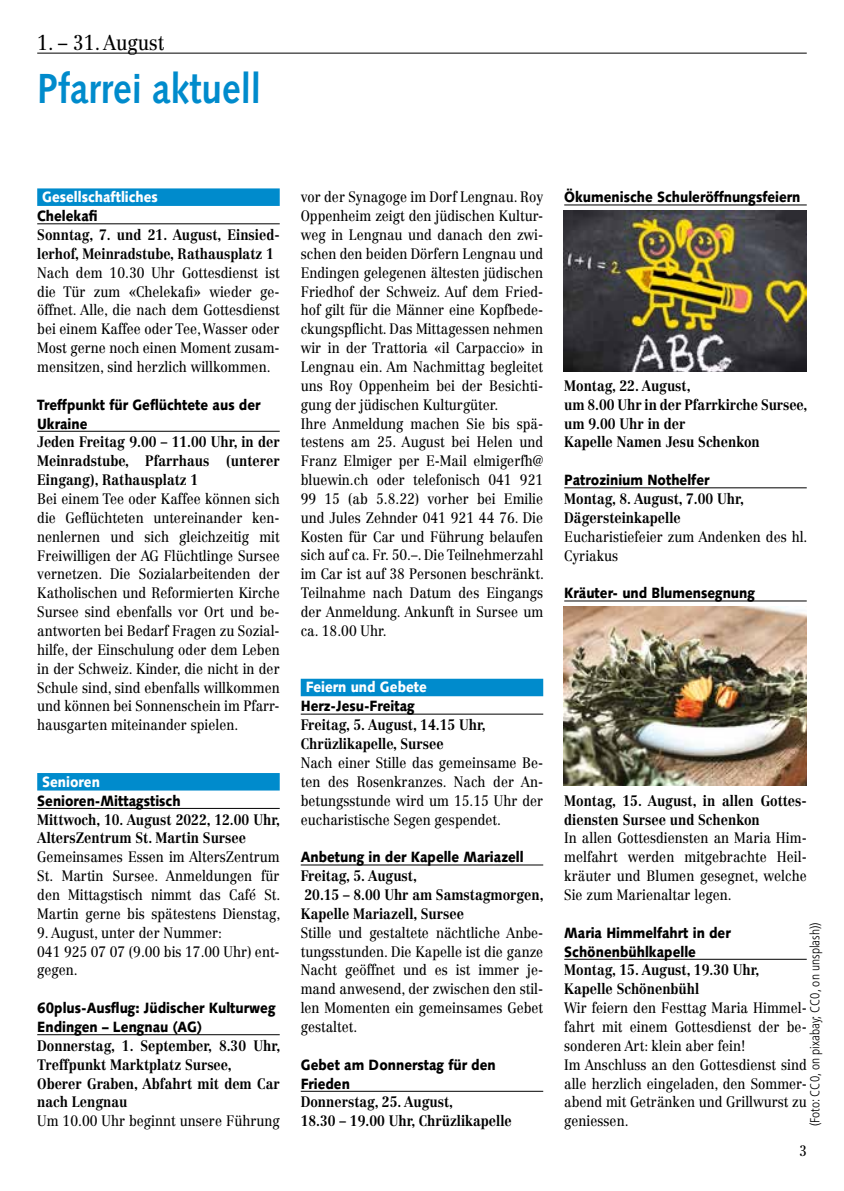
<style>
.page{position:relative;width:844px;height:1191px;background:#fff}
.page>*{position:absolute;margin:0;border:0;box-sizing:border-box;transform-origin:0 0}
.t1{font:700 42px "Syntax LT Std";color:#008bcc;scale:.88 1}
.t2{font:21px "Centennial LT Std";color:#000;scale:.88 1}
.t3{font:14.88px/18.9px "Centennial LT Std";color:#000;text-align:justify;scale:.88 1}
.t4{font:700 14.88px/18.9px "Centennial LT Std";color:#000;scale:.88 1}
.t5{font:900 14.88px/18.9px "Syntax LT Std";color:#000;scale:.88 1}
.t6{font:900 14.88px "Syntax LT Std";color:#fff;scale:.88 1}
.t7{font:300 condensed 13.12px "Frutiger LT Std";color:#000}
</style>
<div class="page">
<hr style="left:37px;top:53px;width:769px;height:1px;background:#000">
<div style="left:37px;top:188px;width:243px;height:18px;background:#008bcc"></div>
<hr style="left:37px;top:223px;width:243px;height:1px;background:#000">
<hr style="left:37px;top:431px;width:243px;height:1px;background:#000">
<div style="left:37px;top:773px;width:243px;height:17px;background:#008bcc"></div>
<hr style="left:37px;top:808px;width:243px;height:1px;background:#000">
<hr style="left:37px;top:1034px;width:243px;height:1px;background:#000">
<div style="left:301px;top:678px;width:242px;height:18px;background:#008bcc"></div>
<hr style="left:301px;top:714px;width:242px;height:1px;background:#000">
<hr style="left:301px;top:864px;width:242px;height:1px;background:#000">
<hr style="left:301px;top:1091px;width:242px;height:1px;background:#000">
<hr style="left:564px;top:205px;width:242px;height:1px;background:#000">
<hr style="left:564px;top:487px;width:242px;height:1px;background:#000">
<hr style="left:564px;top:600px;width:242px;height:1px;background:#000">
<hr style="left:564px;top:959px;width:242px;height:1px;background:#000">
<img style="left:563px;top:211px;width:243px;height:161px">
<img style="left:563px;top:606px;width:243px;height:180px">
<h2 class="t2" style="left:37px;top:30px;width:146px">1. – 31. August</h2>
<h1 class="t1" style="left:37px;top:64px;width:256px">Pfarrei aktuell</h1>
<p class="t6" style="left:42px;top:188px;width:133px">Gesellschaftliches</p>
<p class="t5" style="left:37px;top:206px;width:70px">Chelekafi</p>
<p class="t4" style="left:37px;top:225px;width:277px">Sonntag, 7. und 21. August, Einsied&shy;lerhof, Meinradstube, Rathausplatz 1</p>
<p class="t3" style="left:37px;top:263px;width:277px">Nach dem 10.30 Uhr Gottesdienst ist die Tür zum «Chelekafi» wieder ge&shy;öffnet. Alle, die nach dem Gottesdienst bei einem Kaffee oder Tee, Wasser oder Most gerne noch einen Moment zusam&shy;mensitzen, sind herzlich willkommen.</p>
<p class="t5" style="left:37px;top:395px;width:255px">Treffpunkt für Geflüchtete aus der<br>Ukraine</p>
<p class="t4" style="left:37px;top:433px;width:277px;text-align:justify">Jeden Freitag 9.00 – 11.00 Uhr, in der Meinradstube, Pfarrhaus (unterer Eingang), Rathausplatz 1</p>
<p class="t3" style="left:37px;top:489px;width:277px">Bei einem Tee oder Kaffee können sich die Geflüchteten untereinander ken&shy;nenlernen und sich gleichzeitig mit Freiwilligen der AG Flüchtlinge Sursee vernetzen. Die Sozialarbeitenden der Katholischen und Reformierten Kirche Sursee sind ebenfalls vor Ort und be&shy;antworten bei Bedarf Fragen zu Sozial&shy;hilfe, der Einschulung oder dem Leben in der Schweiz. Kinder, die nicht in der Schule sind, sind ebenfalls willkommen und können bei Sonnenschein im Pfarr&shy;hausgarten miteinander spielen.</p>
<p class="t6" style="left:42px;top:773px;width:67px">Senioren</p>
<p class="t5" style="left:37px;top:791px;width:164px">Senioren-Mittagstisch</p>
<p class="t4" style="left:37px;top:810px;width:277px">Mittwoch, 10. August 2022, 12.00 Uhr,<br>AltersZentrum St. Martin Sursee</p>
<p class="t3" style="left:37px;top:847px;width:278px">Gemeinsames Essen im AltersZentrum St. Martin Sursee. Anmeldungen für den Mittagstisch nimmt das Café St.<br>Martin gerne bis spätestens Dienstag,</p>
<p class="t3" style="left:37px;top:923px;width:277px;text-align:left">9. August, unter der Nummer:<br>041 925 07 07 (9.00 bis 17.00 Uhr) ent&shy;gegen.</p>
<p class="t5" style="left:37px;top:998px;width:272px">60plus-Ausflug: Jüdischer Kulturweg<br>Endingen – Lengnau (AG)</p>
<p class="t4" style="left:37px;top:1036px;width:277px">Donnerstag, 1. September, 8.30 Uhr,<br>Treffpunkt Marktplatz Sursee,<br>Oberer Graben, Abfahrt mit dem Car nach Lengnau</p>
<p class="t3" style="left:37px;top:1111px;width:277px">Um 10.00 Uhr beginnt unsere Führung</p>
<p class="t3" style="left:301px;top:188px;width:278px;text-align:left">vor der Synagoge im Dorf Lengnau. Roy Oppenheim zeigt den jüdischen Kultur&shy;weg in Lengnau und danach den zwi&shy;schen den beiden Dörfern Lengnau und Endingen gelegenen ältesten jüdischen Friedhof der Schweiz. Auf dem Fried&shy;hof gilt für die Männer eine Kopfbede&shy;ckungspflicht. Das Mittagessen nehmen wir in der Trattoria «il Carpaccio» in Lengnau ein. Am Nachmittag begleitet uns Roy Oppenheim bei der Besichti&shy;gung der jüdischen Kulturgüter.<br>Ihre Anmeldung machen Sie bis spä&shy;testens am 25. August bei Helen und Franz Elmiger per E-Mail elmigerfh@ bluewin.ch oder telefonisch 041 921<br>99 15 (ab 5.8.22) vorher bei Emilie und Jules Zehnder 041 921 44 76. Die Kosten für Car und Führung belaufen sich auf ca. Fr. 50.–. Die Teilnehmerzahl im Car ist auf 38 Personen beschränkt.<br>Teilnahme nach Datum des Eingangs der Anmeldung. Ankunft in Sursee um ca. 18.00 Uhr.</p>
<p class="t6" style="left:305px;top:678px;width:139px">Feiern und Gebete</p>
<p class="t5" style="left:301px;top:697px;width:131px">Herz-Jesu-Freitag</p>
<p class="t4" style="left:301px;top:715px;width:212px">Freitag, 5. August, 14.15 Uhr,<br>Chrüzlikapelle, Sursee</p>
<p class="t3" style="left:301px;top:753px;width:277px">Nach einer Stille das gemeinsame Be&shy;ten des Rosenkranzes. Nach der An&shy;betungsstunde wird um 15.15 Uhr der eucharistische Segen gespendet.</p>
<p class="t5" style="left:301px;top:847px;width:255px">Anbetung in der Kapelle Mariazell</p>
<p class="t4" style="left:301px;top:866px;width:277px">Freitag, 5. August,<br>20.15 – 8.00 Uhr am Samstagmorgen,<br>Kapelle Mariazell, Sursee</p>
<p class="t3" style="left:301px;top:923px;width:277px">Stille und gestaltete nächtliche Anbe&shy;tungsstunden. Die Kapelle ist die ganze Nacht geöffnet und es ist immer je&shy;mand anwesend, der zwischen den stil&shy;len Momenten ein gemeinsames Gebet gestaltet.</p>
<p class="t5" style="left:301px;top:1055px;width:223px">Gebet am Donnerstag für den<br>Frieden</p>
<p class="t4" style="left:301px;top:1092px;width:241px">Donnerstag, 25. August,<br>18.30 – 19.00 Uhr, Chrüzlikapelle</p>
<p class="t5" style="left:564px;top:188px;width:270px">Ökumenische Schuleröffnungsfeiern</p>
<p class="t4" style="left:564px;top:376px;width:277px">Montag, 22. August,<br>um 8.00 Uhr in der Pfarrkirche Sursee, um 9.00 Uhr in der<br>Kapelle Namen Jesu Schenkon</p>
<p class="t5" style="left:564px;top:470px;width:166px">Patrozinium Nothelfer</p>
<p class="t4" style="left:564px;top:489px;width:205px">Montag, 8. August, 7.00 Uhr,<br>Dägersteinkapelle</p>
<p class="t3" style="left:564px;top:527px;width:278px">Eucharistiefeier zum Andenken des hl.<br>Cyriakus</p>
<p class="t5" style="left:564px;top:583px;width:218px">Kräuter- und Blumensegnung</p>
<p class="t4" style="left:564px;top:791px;width:277px">Montag, 15. August, in allen Gottes&shy;diensten Sursee und Schenkon</p>
<p class="t3" style="left:564px;top:828px;width:277px">In allen Gottesdiensten an Maria Him&shy;melfahrt werden mitgebrachte Heil&shy;kräuter und Blumen gesegnet, welche Sie zum Marienaltar legen.</p>
<p class="t5" style="left:564px;top:923px;width:191px">Maria Himmelfahrt in der<br>Schönenbühlkapelle</p>
<p class="t4" style="left:564px;top:960px;width:223px">Montag, 15. August, 19.30 Uhr,<br>Kapelle Schönenbühl</p>
<p class="t3" style="left:564px;top:998px;width:277px;text-align:left">Wir feiern den Festtag Maria Himmel&shy;fahrt mit einem Gottesdienst der be&shy;sonderen Art: klein aber fein!<br>Im Anschluss an den Gottesdienst sind alle herzlich eingeladen, den Sommer&shy;abend mit Getränken und Grillwurst zu geniessen.</p>
<p class="t7" style="left:807px;top:1126px;width:206px;rotate:-90deg">(Foto: CC0, on pixabay; CC0, on unsplash))</p>
<p class="t3" style="left:798px;top:1141px;width:10px">3</p>
</div>
